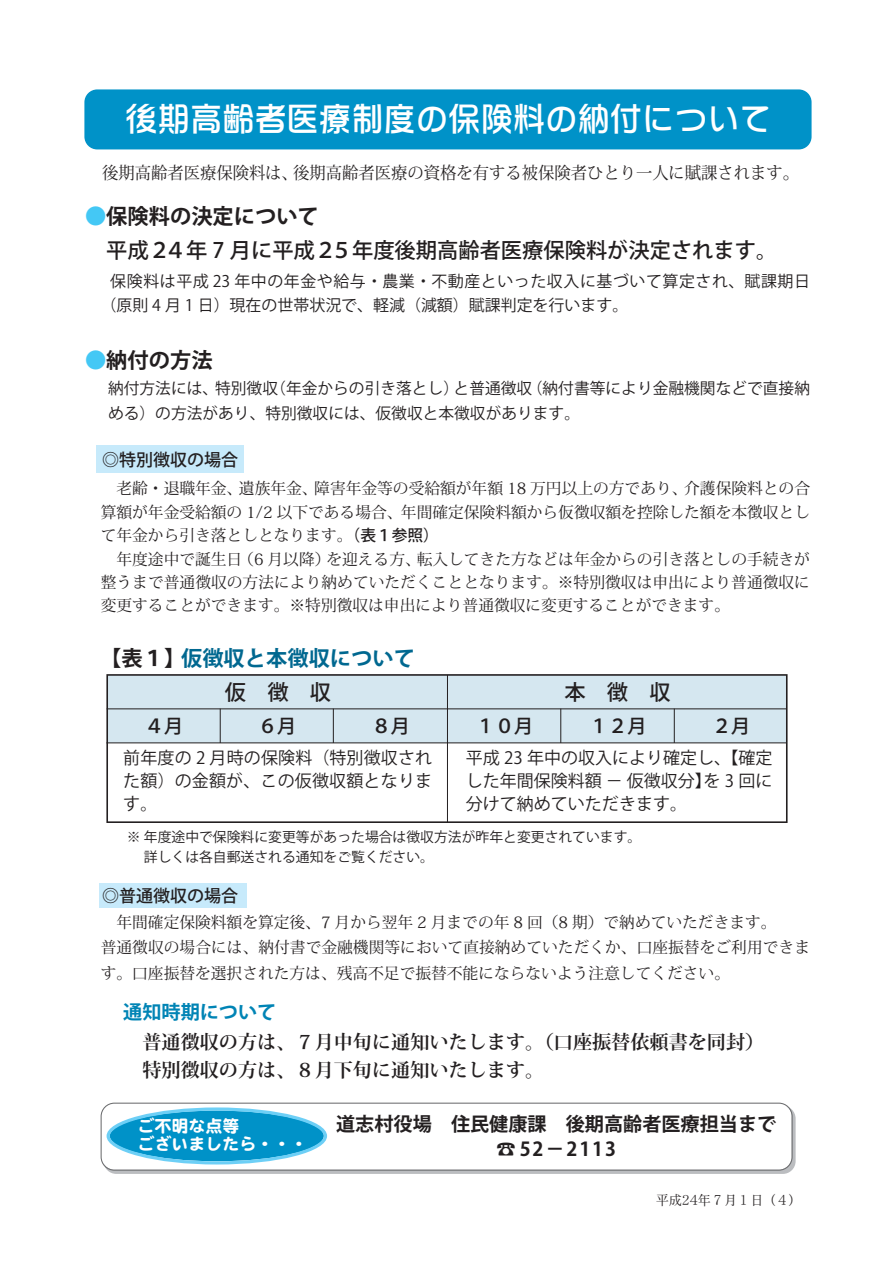
<style>
.page{position:relative;width:893px;height:1263px;background:#fff}
.page>*{position:absolute;margin:0;border:0;box-sizing:border-box;transform-origin:0 0}
.t1{font:34.05px "DFPOP Mix Std W5 Proportiona";letter-spacing:-.05em;color:#fff}
.t2{font:21.3px "Koz Go Pro Medium Kanji";color:#231f20}
.t3{font:21.3px "Koz Go Pro Bold Kanji";color:#231f20}
.t4{font:21.3px "Koz Go Pro Bold Kanji";color:#006890}
.t5{font:19.2px "Koz Min Pro Bold Kanji";color:#231f20}
.t6{font:19.2px "Koz Go Pro Bold Kanji";color:#231f20}
.t7{font:19.2px "Koz Go Pro Medium Alphabetic";color:#231f20}
.t8{font:19.2px "Koz Go Pro Bold Kanji";color:#0084b5}
.t9{font:19.2px "Koz Go Pro Bold Proportional";letter-spacing:.1em;color:#231f20}
.t10{font:16.95px "Koz Go Pro Regular Kanji";color:#231f20}
.t11{font:16.95px "Koz Min Pro Regular Kanji";color:#231f20;scale:.96 1}
.t12{font:16.95px/23px "Koz Go Pro Regular Kana";color:#231f20}
.t13{font:16.95px "Koz Go Pro Medium Kanji";color:#231f20}
.t14{font:600 16.95px/18px "DFP Maru Gothic CID";color:#fff}
.t15{font:15.9px/23.4px "Koz Go Pro Regular Kanji";letter-spacing:.035em;color:#231f20}
.t16{font:15.75px/23.4px "Koz Min Pro Regular Kanji";color:#231f20;text-align:right}
.t17{font:15.75px "Koz Min Pro Regular Kana";color:#231f20}
.t18{font:15.75px "Koz Go Pro Regular Kanji";color:#231f20}
.t19{font:15.75px "Koz Go Pro Regular Kana";color:#231f20}
.t20{font:15.75px "Koz Go Pro Medium Kanji";color:#231f20}
.t21{font:13.8px "Koz Go Pro Regular Kanji";color:#231f20}
.t22{font:13.8px "Koz Go Pro Regular Kana";color:#231f20}
.t23{font:13.8px "DFPHS Mincho CID W3";color:#231f20;scale:.95 1}
.s1{font-family:"Koz Min Pro Regular Kana"}
.s2{color:#44c8f5}
.s3{font-family:"Koz Go Pro Bold Kana"}
.s4{font-family:"Koz Go Pro Medium Alphabetic"}
.s5{font-family:"Koz Go Pro Medium Proportional"}
.s6{font-family:"Koz Go Pro Medium Kana"}
.s7{font-family:"Koz Go Pro Regular Kana"}
.s8{font-family:"Koz Go Pro Regular Proportional"}
.s9{font-family:"Koz Go Pro Regular Kanji"}
.s10{font-family:"Koz Min Pro Regular Proportional"}
.s11{font-family:"Koz Min Pro Regular Kanji"}
.s12{color:#231f20}
.s13{font-family:"Koz Go Pro Bold Alphabetic";color:#231f20}
.s14{font-family:"Koz Go Pro Medium Kanji"}
.s15{font-family:"Koz Min Pro Bold Kana"}
.s16{font-family:"Koz Min Pro Bold Alphabetic"}
</style>
<div class="page">
<div style="left:104px;top:1106px;width:692px;height:68px;background:#bbbdc0;border-radius:13px"></div>
<div style="left:96px;top:446px;width:147px;height:27px;background:#c7eafb"></div>
<div style="left:108px;top:675px;width:678px;height:67px;background:#d5e7f0"></div>
<div style="left:99px;top:884px;width:147px;height:24px;background:#c7eafb"></div>
<div style="left:84px;top:89px;width:728px;height:60px;background:#0092c8;border-radius:13px"></div>
<hr style="left:447px;top:675px;width:1px;height:148px;background:#231f20">
<hr style="left:107px;top:709px;width:680px;height:1px;background:#231f20">
<hr style="left:106px;top:743px;width:681px;height:1px;background:#231f20">
<hr style="left:220px;top:709px;width:1px;height:34px;background:#231f20">
<hr style="left:333px;top:709px;width:1px;height:34px;background:#231f20">
<hr style="left:560px;top:709px;width:1px;height:34px;background:#231f20">
<hr style="left:674px;top:709px;width:1px;height:34px;background:#231f20">
<svg style="left:101px;top:1102px;width:692px;height:69px"></svg>
<svg style="left:107px;top:1107px;width:220px;height:57px"></svg>
<div style="left:106px;top:674px;width:682px;height:149px;border:2px solid #231f20"></div>
<svg style="left:548px;top:1148px;width:14px;height:2px"></svg>
<h1 class="t1" style="left:124px;top:101px;width:649px">後期高齢者医療制度の保険料の納付について</h1>
<p class="t11" style="left:102px;top:165px;width:711px">後期高齢者医療保険料<span class="s1">は</span> 後期高齢者医療<span class="s1">の</span>資格<span class="s1">を</span>有<span class="s1">する</span>被保険者<span class="s1">ひとり</span>一人<span class="s1">に</span>賦課<span class="s1">されます</span></p>
<h2 class="t3" style="left:85px;top:206px;width:235px"><span class="s2">●</span>保険料<span class="s3">の</span>決定<span class="s3">について</span></h2>
<h2 class="t2" style="left:106px;top:240px;width:651px">平成<span class="s4">２４</span>年 <span class="s5">7</span> 月<span class="s6">に</span>平成<span class="s4">２５</span>年度後期高齢者医療保険料<span class="s6">が</span>決定<span class="s6">されます</span></h2>
<p class="t15" style="left:116px;top:270px;width:695px;text-indent:-6px">保険料<span class="s7">は</span>平成 <span class="s8">23</span> 年中<span class="s7">の</span>年金<span class="s7">や</span>給与 農業 不動産<span class="s7">といった</span>収入<span class="s7">に</span>基<span class="s7">づいて</span>算定<span class="s7">され</span> 賦課期日原則 <span class="s8">4</span> 月 <span class="s8">1</span> 日 現在<span class="s7">の</span>世帯状況<span class="s7">で</span> 軽減 減額 賦課判定<span class="s7">を</span>行<span class="s7">います</span></p>
<h2 class="t3" style="left:85px;top:351px;width:129px"><span class="s2">●</span>納付<span class="s3">の</span>方法</h2>
<p class="t18" style="left:108px;top:380px;width:703px">納付方法<span class="s7">には</span> 特別徴収年金<span class="s7">からの</span>引<span class="s7">き</span>落<span class="s7">とし と</span>普通徴収 納付書等<span class="s7">により</span>金融機関<span class="s7">などで</span>直接納</p>
<p class="t19" style="left:108px;top:405px;width:458px">める の<span class="s9">方法</span>があり <span class="s9">特別徴収</span>には <span class="s9">仮徴収</span>と<span class="s9">本徴収</span>があります</p>
<p class="t13" style="left:102px;top:451px;width:138px">◎特別徴収<span class="s6">の</span>場合</p>
<p class="t16" style="left:101px;top:477px;width:711px">老齢 退職年金 遺族年金 障害年金等<span class="s1">の</span>受給額<span class="s1">が</span>年額 <span class="s10">18</span> 万円以上<span class="s1">の</span>方<span class="s1">であり</span> 介護保険料<span class="s1">との</span>合算額<span class="s1">が</span>年金受給額<span class="s1">の</span> <span class="s10">1/2</span> 以下<span class="s1">である</span>場合 年間確定保険料額<span class="s1">から</span>仮徴収額<span class="s1">を</span>控除<span class="s1">した</span>額<span class="s1">を</span>本徴収<span class="s1">とし</span></p>
<p class="t17" style="left:101px;top:527px;width:237px">て<span class="s11">年金</span>から<span class="s11">引</span>き<span class="s11">落</span>としとなります</p>
<p class="t20" style="left:360px;top:528px;width:64px">表<span class="s4">１</span>参照</p>
<p class="t16" style="left:116px;top:547px;width:695px">年度途中<span class="s1">で</span>誕生日 <span class="s10">6</span> 月以降 <span class="s1">を</span>迎<span class="s1">える</span>方 転入<span class="s1">してきた</span>方<span class="s1">などは</span>年金<span class="s1">からの</span>引<span class="s1">き</span>落<span class="s1">としの</span>手続<span class="s1">きが</span></p>
<p class="t17" style="left:101px;top:573px;width:443px"><span class="s11">整</span>うまで<span class="s11">普通徴収</span>の<span class="s11">方法</span>により<span class="s11">納</span>めていただくこととなります</p>
<p class="t16" style="left:574px;top:570px;width:238px">特別徴収<span class="s1">は</span>申出<span class="s1">により</span>普通徴収<span class="s1">に</span></p>
<p class="t17" style="left:101px;top:597px;width:175px"><span class="s11">変更</span>することができます</p>
<p class="t17" style="left:305px;top:597px;width:411px"><span class="s11">特別徴収</span>は<span class="s11">申出</span>により<span class="s11">普通徴収</span>に<span class="s11">変更</span>することができます</p>
<h2 class="t4" style="left:122px;top:648px;width:295px"><span class="s12">表</span><span class="s13">１</span> 仮徴収<span class="s3">と</span>本徴収<span class="s3">について</span></h2>
<h2 class="t2" style="left:225px;top:682px;width:108px">仮徴収</h2>
<h2 class="t2" style="left:564px;top:682px;width:108px">本徴収</h2>
<p class="t7" style="left:145px;top:716px;width:40px">４<span class="s14">月</span></p>
<p class="t7" style="left:258px;top:716px;width:40px">６<span class="s14">月</span></p>
<p class="t7" style="left:372px;top:716px;width:40px">８<span class="s14">月</span></p>
<p class="t7" style="left:476px;top:716px;width:59px">１０<span class="s14">月</span></p>
<p class="t7" style="left:589px;top:716px;width:59px">１２<span class="s14">月</span></p>
<p class="t7" style="left:712px;top:716px;width:40px">２<span class="s14">月</span></p>
<p class="t10" style="left:123px;top:750px;width:310px">前年度<span class="s7">の</span> <span class="s8">2</span> 月時<span class="s7">の</span>保険料 特別徴収<span class="s7">され</span></p>
<p class="t12" style="left:123px;top:770px;width:310px">た<span class="s9">額</span> の<span class="s9">金額</span>が この<span class="s9">仮徴収額</span>となります</p>
<p class="t10" style="left:466px;top:750px;width:250px">平成 <span class="s8">23</span> 年中<span class="s7">の</span>収入<span class="s7">により</span>確定<span class="s7">し</span></p>
<p class="t10" style="left:738px;top:750px;width:36px">確定</p>
<p class="t10" style="left:466px;top:773px;width:138px"><span class="s7">した</span>年間保険料額</p>
<p class="t10" style="left:627px;top:773px;width:147px">仮徴収分<span class="s7">を</span> <span class="s8">3</span> 回<span class="s7">に</span></p>
<p class="t12" style="left:466px;top:793px;width:206px"><span class="s9">分</span>けて<span class="s9">納</span>めていただきます</p>
<p class="t21" style="left:144px;top:830px;width:485px">年度途中<span class="s7">で</span>保険料<span class="s7">に</span>変更等<span class="s7">があった</span>場合<span class="s7">は</span>徴収方法<span class="s7">が</span>昨年<span class="s7">と</span>変更<span class="s7">されています</span></p>
<p class="t22" style="left:144px;top:849px;width:278px"><span class="s9">詳</span>しくは<span class="s9">各自郵送</span>される<span class="s9">通知</span>をご<span class="s9">覧</span>ください</p>
<p class="t13" style="left:102px;top:888px;width:138px">◎普通徴収<span class="s6">の</span>場合</p>
<p class="t16" style="left:101px;top:909px;width:711px;line-height:25.5px;text-align:left;text-indent:16px">年間確定保険料額<span class="s1">を</span>算定後 <span class="s10">7</span> 月<span class="s1">から</span>翌年 <span class="s10">2</span> 月<span class="s1">までの</span>年 <span class="s10">8</span> 回 <span class="s10">8</span> 期 <span class="s1">で</span>納<span class="s1">めていただきます<br></span>普通徴収<span class="s1">の</span>場合<span class="s1">には</span> 納付書<span class="s1">で</span>金融機関等<span class="s1">において</span>直接納<span class="s1">めていただくか</span> 口座振替<span class="s1">をご</span>利用<span class="s1">できま</span></p>
<p class="t17" style="left:101px;top:964px;width:615px">す <span class="s11">口座振替</span>を<span class="s11">選択</span>された<span class="s11">方</span>は <span class="s11">残高不足</span>で<span class="s11">振替不能</span>にならないよう<span class="s11">注意</span>してください</p>
<p class="t8" style="left:123px;top:1004px;width:155px">通知時期<span class="s3">について</span></p>
<p class="t5" style="left:142px;top:1032px;width:384px">普通徴収<span class="s15">の</span>方<span class="s15">は</span> <span class="s16">７</span>月中旬<span class="s15">に</span>通知<span class="s15">いたします</span></p>
<p class="t5" style="left:554px;top:1032px;width:193px">口座振替依頼書<span class="s15">を</span>同封</p>
<p class="t5" style="left:142px;top:1059px;width:384px">特別徴収<span class="s15">の</span>方<span class="s15">は</span> <span class="s16">８</span>月下旬<span class="s15">に</span>通知<span class="s15">いたします</span></p>
<p class="t14" style="left:137px;top:1119px;width:172px">ご不明な点等<br>ございましたら・・・</p>
<p class="t6" style="left:336px;top:1115px;width:442px">道志村役場 住民健康課 後期高齢者医療担当<span class="s3">まで</span></p>
<p class="t9" style="left:496px;top:1139px;width:121px">☎ 52 2113</p>
<p class="t23" style="left:656px;top:1194px;width:155px">平成24年７月１日（４）</p>
</div>
